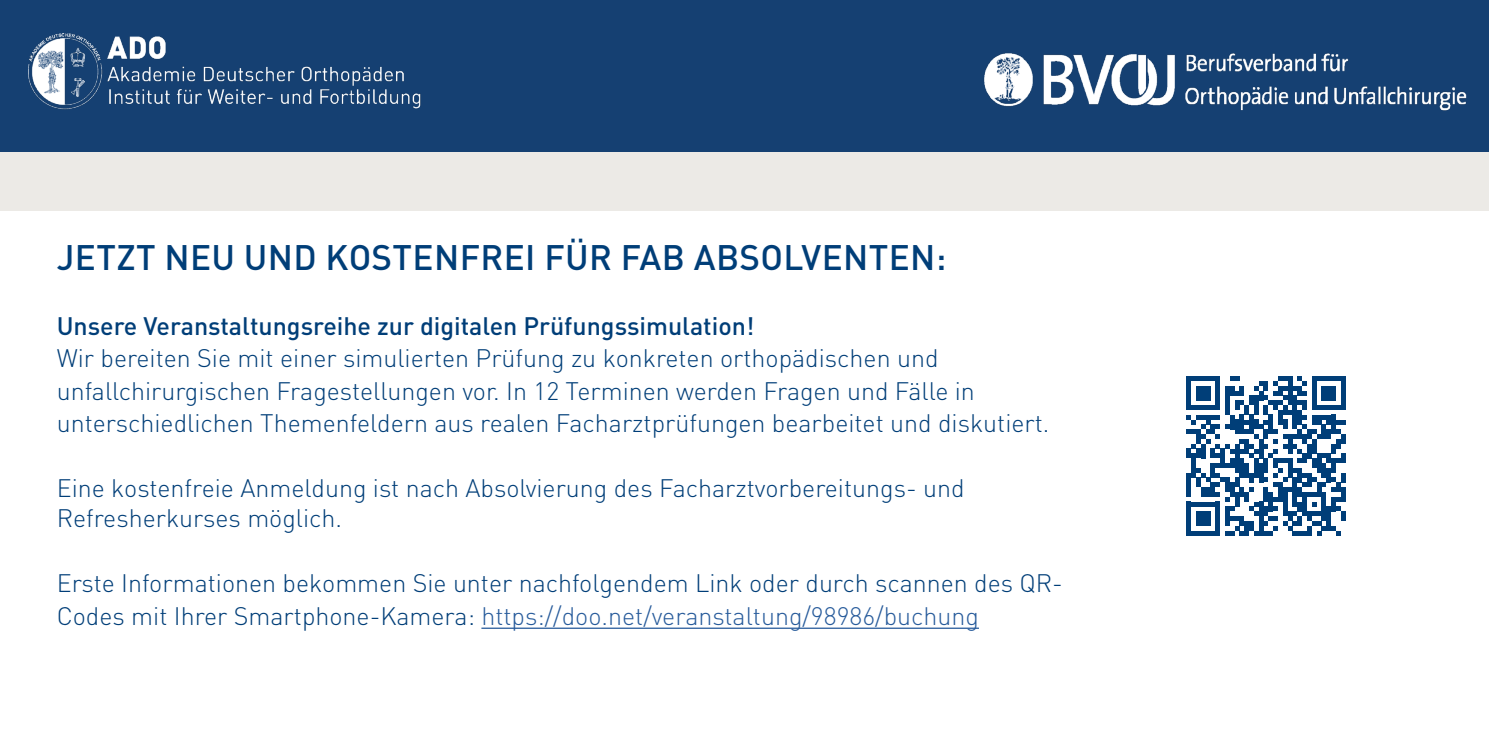
<style>
.page{position:relative;width:1489px;height:745px;background:#fff}
.page>*{position:absolute;margin:0;border:0;box-sizing:border-box;transform-origin:0 0}
.t1{font:500 35px "DIN Pro";letter-spacing:.01em;color:#003e78}
.t2{font:300 25px/32.5px "DIN Pro";color:#003e78}
.t3{font:500 25px "DIN Pro";color:#003e78}
.s1{color:#275b9b}
</style>
<div class="page">
<div style="left:0;top:0;width:1488px;height:152px;background:#154072"></div>
<div style="left:0;top:152px;width:1488px;height:59px;background:#eceae6"></div>
<img style="left:28px;top:34px;width:393px;height:76px">
<img style="left:984px;top:53px;width:483px;height:58px">
<hr style="left:481px;top:627px;width:497px;height:1px;background:#275b9b">
<svg style="left:1186px;top:376px;width:159px;height:159px"></svg>
<div style="left:1340px;top:434px;width:5px;height:9px;background:#003e78"></div>
<div style="left:1340px;top:453px;width:5px;height:10px;background:#003e78"></div>
<div style="left:1340px;top:472px;width:5px;height:10px;background:#003e78"></div>
<div style="left:1340px;top:487px;width:5px;height:14px;background:#003e78"></div>
<div style="left:1340px;top:511px;width:5px;height:9px;background:#003e78"></div>
<h1 class="t1" style="left:57px;top:233px;width:890px">JETZT NEU UND KOSTENFREI FÜR FAB ABSOLVENTEN:</h1>
<p class="t3" style="left:57px;top:308px;width:699px">Unsere Veranstaltungsreihe zur digitalen Prüfungssimulation!</p>
<p class="t2" style="left:57px;top:340px;width:994px">Wir bereiten Sie mit einer simulierten Prüfung zu konkreten orthopädischen und unfallchirurgischen Fragestellungen vor. In 12 Terminen werden Fragen und Fälle in unterschiedlichen Themenfeldern aus realen Facharztprüfungen bearbeitet und diskutiert.</p>
<p class="t2" style="left:57px;top:472px;width:909px;line-height:30px">Eine kostenfreie Anmeldung ist nach Absolvierung des Facharztvorbereitungs- und<br>Refresherkurses möglich.</p>
<p class="t2" style="left:57px;top:565px;width:1007px">Erste Informationen bekommen Sie unter nachfolgendem Link oder durch scannen des QR-<br>Codes mit Ihrer Smartphone-Kamera: <span class="s1">https://doo.net/veranstaltung/98986/buchung</span></p>
</div>
